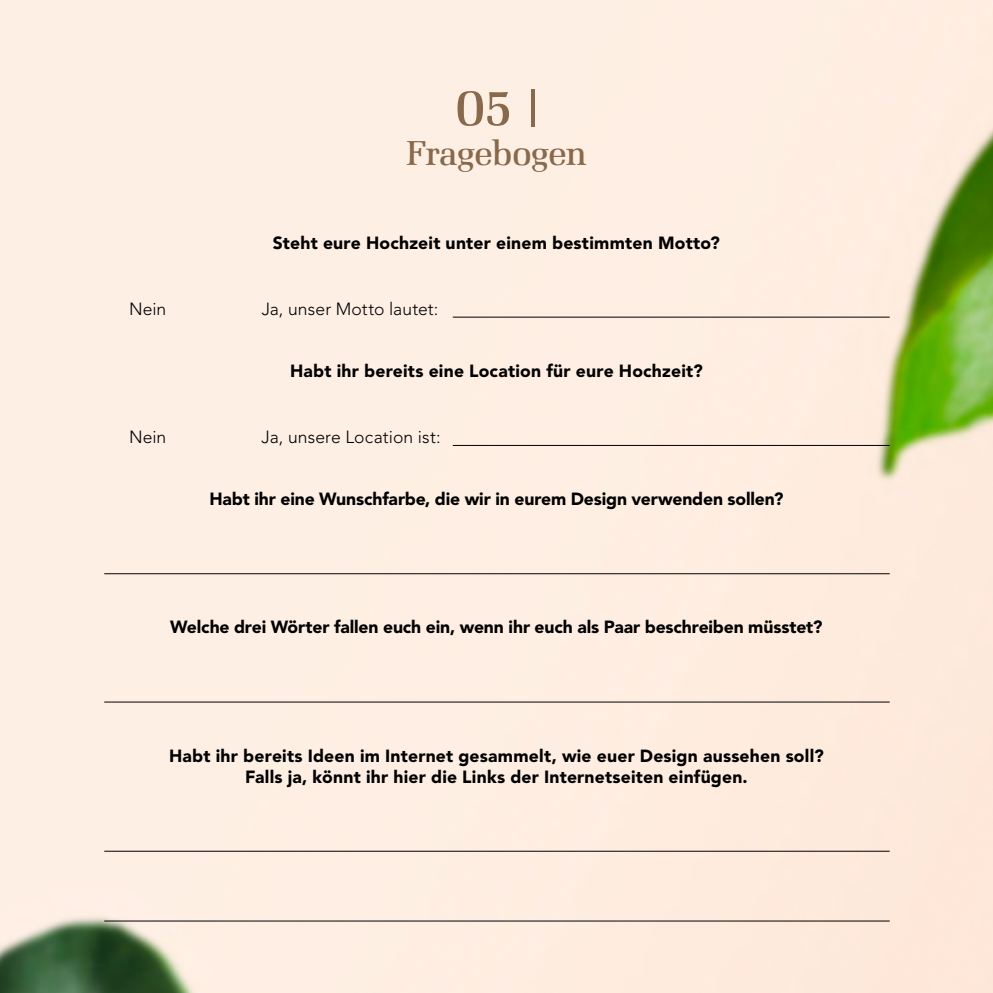
<style>
.page{position:relative;width:993px;height:993px;background:#fff}
.page>*{position:absolute;margin:0;border:0;box-sizing:border-box;transform-origin:0 0}
.t1{font:500 52.5px "Marsei";color:#88694b}
.t2{font:500 33.25px "Marsei";letter-spacing:-.015em;color:#88694b}
.t3{font:900 17.5px/21px "Avenir LT";letter-spacing:.01em;color:#000;text-align:center}
.t4{font:900 17.5px "Avenir LT";letter-spacing:-.01em;color:#000}
.t5{font:300 17.5px "Avenir LT";letter-spacing:.005em;color:#000}
</style>
<div class="page">
<div style="left:0;top:0;width:992px;height:992px;background:#feeee3"></div>
<hr style="left:452px;top:317px;width:437px;height:1px;background:#000">
<hr style="left:452px;top:445px;width:437px;height:1px;background:#000">
<hr style="left:104px;top:701px;width:785px;height:1px;background:#000">
<hr style="left:104px;top:573px;width:785px;height:1px;background:#000">
<hr style="left:104px;top:850px;width:785px;height:1px;background:#000">
<hr style="left:104px;top:920px;width:785px;height:1px;background:#000">
<h1 class="t1" style="left:455px;top:77px;width:83px">05 |</h1>
<h2 class="t2" style="left:406px;top:134px;width:181px">Fragebogen</h2>
<p class="t3" style="left:273px;top:232px;width:448px">Steht eure Hochzeit unter einem bestimmten Motto?</p>
<p class="t5" style="left:129px;top:298px;width:39px">Nein</p>
<p class="t5" style="left:261px;top:298px;width:178px">Ja, unser Motto lautet:</p>
<p class="t3" style="left:290px;top:360px;width:414px">Habt ihr bereits eine Location für eure Hochzeit?</p>
<p class="t5" style="left:129px;top:426px;width:39px">Nein</p>
<p class="t5" style="left:261px;top:426px;width:180px">Ja, unsere Location ist:</p>
<p class="t4" style="left:209px;top:488px;width:575px">Habt ihr eine Wunschfarbe, die wir in eurem Design verwenden sollen?</p>
<p class="t4" style="left:170px;top:616px;width:653px">Welche drei Wörter fallen euch ein, wenn ihr euch als Paar beschreiben müsstet?</p>
<p class="t3" style="left:169px;top:744px;width:656px">Habt ihr bereits Ideen im Internet gesammelt, wie euer Design aussehen soll?<br>Falls ja, könnt ihr hier die Links der Internetseiten einfügen.</p>
</div>
